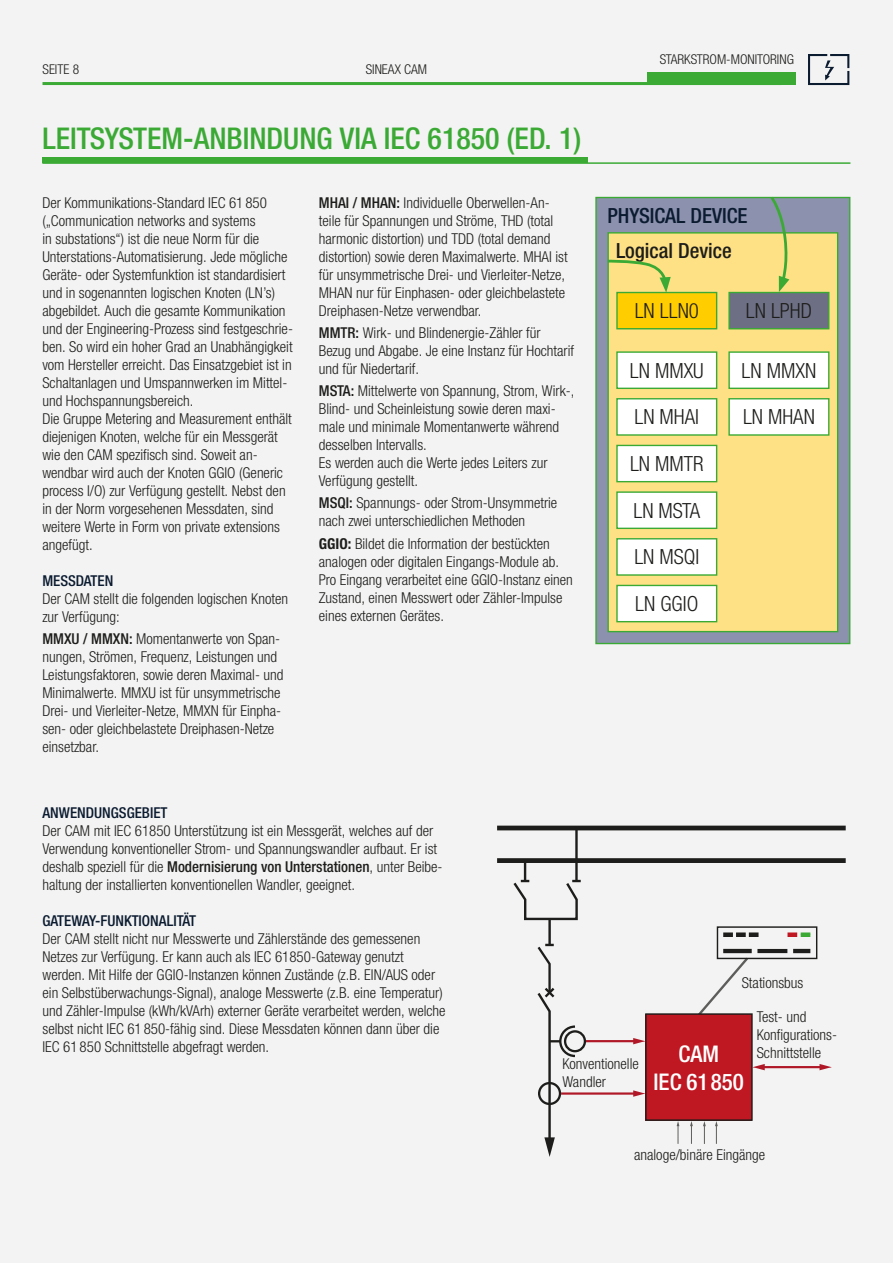
<style>
.page{position:relative;width:893px;height:1263px;background:#f3f3f3}
.page>*{position:absolute;margin:0;border:0;box-sizing:border-box;transform-origin:0 0}
.t1{font:500 condensed 30px "Helvetica Neue LTW1 G";color:#3baa35}
.t2{font:500 condensed 22.95px/27.6px "Helvetica Neue LT Pro";color:#fff;text-align:center}
.t3{font:300 condensed 20.85px "Helvetica Neue LTW1 G";color:#1d1d1b}
.t4{font:500 condensed 20.85px "Helvetica Neue LTW1 G";color:#0b1b30}
.t5{font:500 condensed 20.85px "Helvetica Neue LTW1 G";color:#1d1d1b}
.t6{font:300 condensed 15px/18px "Helvetica Neue LTW1 G";color:#1d1d1b}
.t7{font:500 condensed 15px "Helvetica Neue LTW1 G";color:#0b1b30}
.t8{font:300 condensed 13.5px "Helvetica Neue LTW1 G";color:#1d1d1b}
.s1{font-weight:500}
.s2{font-weight:700}
</style>
<div class="page">
<hr style="left:43px;top:82px;width:738px;height:3px;background:#3baa35">
<div style="left:647px;top:72px;width:149px;height:13px;background:#3baa35"></div>
<svg style="left:808px;top:54px;width:41px;height:31px"></svg>
<hr style="left:42px;top:162px;width:808px;height:2px;background:#3baa35">
<div style="left:42px;top:157px;width:546px;height:6px;background:#3baa35"></div>
<hr style="left:497px;top:826px;width:349px;height:4px;background:#1d1d1b">
<div style="left:497px;top:858px;width:349px;height:5px;background:#1d1d1b"></div>
<hr style="left:524px;top:860px;width:2px;height:21px;background:#1d1d1b">
<hr style="left:575px;top:828px;width:3px;height:53px;background:#1d1d1b">
<svg style="left:513px;top:880px;width:68px;height:41px"></svg>
<hr style="left:548px;top:919px;width:3px;height:26px;background:#1d1d1b">
<svg style="left:537px;top:944px;width:40px;height:213px"></svg>
<div style="left:717px;top:926px;width:100px;height:33px;border:1px solid #1d1d1b"></div>
<div style="left:723px;top:932px;width:10px;height:5px;background:#1d1d1b"></div>
<div style="left:736px;top:932px;width:10px;height:5px;background:#1d1d1b"></div>
<div style="left:749px;top:932px;width:9px;height:5px;background:#1d1d1b"></div>
<hr style="left:723px;top:949px;width:29px;height:4px;background:#1d1d1b">
<hr style="left:757px;top:949px;width:30px;height:4px;background:#1d1d1b">
<hr style="left:793px;top:949px;width:17px;height:4px;background:#1d1d1b">
<div style="left:787px;top:932px;width:10px;height:5px;background:#bf1823"></div>
<div style="left:801px;top:932px;width:9px;height:5px;background:#3baa35"></div>
<svg style="left:699px;top:958px;width:49px;height:55px"></svg>
<div style="left:538px;top:1082px;width:23px;height:23px;border:2px solid #1d1d1b;border-radius:50%"></div>
<div style="left:646px;top:1014px;width:106px;height:106px;background:#bf1823"></div>
<div style="left:645px;top:1013px;width:108px;height:108px;border:1px solid #1d1d1b"></div>
<hr style="left:763px;top:1066px;width:59px;height:2px;background:#b01827">
<svg style="left:753px;top:1064px;width:12px;height:6px"></svg>
<svg style="left:819px;top:1064px;width:12px;height:6px"></svg>
<hr style="left:586px;top:1040px;width:49px;height:2px;background:#b01827">
<svg style="left:633px;top:1038px;width:12px;height:6px"></svg>
<div style="left:564px;top:1030px;width:22px;height:22px;border:2px solid #1d1d1b;border-radius:50%"></div>
<hr style="left:561px;top:1092px;width:74px;height:3px;background:#b01827">
<svg style="left:633px;top:1090px;width:12px;height:7px"></svg>
<svg style="left:715px;top:1121px;width:3px;height:23px"></svg>
<svg style="left:703px;top:1121px;width:3px;height:23px"></svg>
<svg style="left:690px;top:1121px;width:3px;height:23px"></svg>
<svg style="left:677px;top:1121px;width:2px;height:23px"></svg>
<div style="left:595px;top:197px;width:255px;height:447px;background:#8c91ae;border:1px solid #3baa35"></div>
<div style="left:607px;top:232px;width:231px;height:400px;background:#ffe185;border:1px solid #3baa35"></div>
<div style="left:617px;top:292px;width:100px;height:37px;background:#ffcd00"></div>
<div style="left:616px;top:292px;width:101px;height:37px;border:1px solid #3baa35"></div>
<div style="left:617px;top:352px;width:100px;height:36px;background:#fff"></div>
<div style="left:616px;top:351px;width:101px;height:38px;border:1px solid #3baa35"></div>
<div style="left:617px;top:399px;width:100px;height:36px;background:#fff"></div>
<div style="left:616px;top:398px;width:101px;height:38px;border:1px solid #3baa35"></div>
<div style="left:617px;top:445px;width:100px;height:37px;background:#fff"></div>
<div style="left:616px;top:445px;width:101px;height:37px;border:1px solid #3baa35"></div>
<div style="left:617px;top:492px;width:100px;height:36px;background:#fff"></div>
<div style="left:616px;top:491px;width:101px;height:38px;border:1px solid #3baa35"></div>
<div style="left:617px;top:539px;width:100px;height:36px;background:#fff"></div>
<div style="left:616px;top:538px;width:101px;height:38px;border:1px solid #3baa35"></div>
<div style="left:617px;top:585px;width:100px;height:37px;background:#fff"></div>
<div style="left:616px;top:585px;width:101px;height:37px;border:1px solid #3baa35"></div>
<div style="left:729px;top:292px;width:100px;height:37px;background:#6d7084"></div>
<div style="left:728px;top:292px;width:101px;height:37px;border:1px solid #3baa35"></div>
<div style="left:729px;top:352px;width:100px;height:36px;background:#fff"></div>
<div style="left:728px;top:351px;width:101px;height:38px;border:1px solid #3baa35"></div>
<div style="left:729px;top:399px;width:100px;height:36px;background:#fff"></div>
<div style="left:728px;top:398px;width:101px;height:38px;border:1px solid #3baa35"></div>
<svg style="left:769px;top:196px;width:22px;height:96px"></svg>
<svg style="left:607px;top:258px;width:64px;height:35px"></svg>
<p class="t8" style="left:43px;top:62px;width:38px">SEITE 8</p>
<p class="t8" style="left:366px;top:62px;width:63px">SINEAX CAM</p>
<h1 class="t1" style="left:42px;top:120px;width:540px">LEITSYSTEM-ANBINDUNG VIA IEC 61850 (ED. 1)</h1>
<p class="t6" style="left:42px;top:193px;width:252px">Der Kommunikations-Standard IEC 61 850 („Communication networks and systems<br>in substations“) ist die neue Norm für die Unterstations-Automatisierung. Jede mögliche Geräte- oder Systemfunktion ist standardisiert und in sogenannten logischen Knoten (LN’s) abgebildet. Auch die gesamte Kommunikation und der Engineering-Prozess sind festgeschrie&shy;ben. So wird ein hoher Grad an Unabhängigkeit vom Hersteller erreicht. Das Einsatzgebiet ist in Schaltanlagen und Umspannwerken im Mittel&shy;und Hochspannungsbereich.<br>Die Gruppe Metering and Measurement enthält diejenigen Knoten, welche für ein Messgerät wie den CAM spezifisch sind. Soweit an&shy;wendbar wird auch der Knoten GGIO (Generic process I/O) zur Verfügung gestellt. Nebst den in der Norm vorgesehenen Messdaten, sind weitere Werte in Form von private extensions angefügt.</p>
<p class="t7" style="left:42px;top:571px;width:73px">MESSDATEN</p>
<p class="t6" style="left:42px;top:589px;width:247px">Der CAM stellt die folgenden logischen Knoten zur Verfügung:</p>
<p class="t6" style="left:42px;top:630px;width:243px"><span class="s1">MMXU / MMXN:</span> Momentanwerte von Span&shy;nungen, Strömen, Frequenz, Leistungen und Leistungsfaktoren, sowie deren Maximal- und Minimalwerte. MMXU ist für unsymmetrische Drei- und Vierleiter-Netze, MMXN für Einpha&shy;sen- oder gleichbelastete Dreiphasen-Netze einsetzbar.</p>
<p class="t6" style="left:319px;top:193px;width:250px"><span class="s1">MHAI / MHAN:</span> Individuelle Oberwellen-An&shy;teile für Spannungen und Ströme, THD (total harmonic distortion) und TDD (total demand distortion) sowie deren Maximalwerte. MHAI ist für unsymmetrische Drei- und Vierleiter-Netze, MHAN nur für Einphasen- oder gleichbelastete Dreiphasen-Netze verwendbar.</p>
<p class="t6" style="left:319px;top:324px;width:257px"><span class="s1">MMTR:</span> Wirk- und Blindenergie-Zähler für<br>Bezug und Abgabe. Je eine Instanz für Hochtarif und für Niedertarif.</p>
<p class="t6" style="left:319px;top:382px;width:257px"><span class="s1">MSTA:</span> Mittelwerte von Spannung, Strom, Wirk-, Blind- und Scheinleistung sowie deren maxi&shy;male und minimale Momentanwerte während desselben Intervalls.<br>Es werden auch die Werte jedes Leiters zur Verfügung gestellt.</p>
<p class="t6" style="left:319px;top:494px;width:240px"><span class="s1">MSQI:</span> Spannungs- oder Strom-Unsymmetrie nach zwei unterschiedlichen Methoden</p>
<p class="t6" style="left:319px;top:534px;width:256px"><span class="s2">GGIO:</span> Bildet die Information der bestückten analogen oder digitalen Eingangs-Module ab.<br>Pro Eingang verarbeitet eine GGIO-Instanz einen Zustand, einen Messwert oder Zähler-Impulse eines externen Gerätes.</p>
<p class="t8" style="left:660px;top:51px;width:136px">STARKSTROM-MONITORING</p>
<h3 class="t4" style="left:607px;top:203px;width:142px">PHYSICAL DEVICE</h3>
<h3 class="t5" style="left:616px;top:238px;width:117px">Logical Device</h3>
<h3 class="t3" style="left:635px;top:299px;width:66px">LN LLN0</h3>
<h3 class="t3" style="left:746px;top:299px;width:68px">LN LPHD</h3>
<h3 class="t3" style="left:630px;top:358px;width:75px">LN MMXU</h3>
<h3 class="t3" style="left:634px;top:405px;width:66px">LN MHAI</h3>
<h3 class="t3" style="left:630px;top:451px;width:75px">LN MMTR</h3>
<h3 class="t3" style="left:633px;top:498px;width:68px">LN MSTA</h3>
<h3 class="t3" style="left:634px;top:545px;width:66px">LN MSQI</h3>
<h3 class="t3" style="left:635px;top:591px;width:65px">LN GGIO</h3>
<h3 class="t3" style="left:742px;top:358px;width:76px">LN MMXN</h3>
<h3 class="t3" style="left:743px;top:405px;width:73px">LN MHAN</h3>
<p class="t7" style="left:43px;top:804px;width:126px">ANWENDUNGSGEBIET</p>
<p class="t6" style="left:43px;top:822px;width:402px">Der CAM mit IEC 61850 Unterstützung ist ein Messgerät, welches auf der Verwendung konventioneller Strom- und Spannungswandler aufbaut. Er ist deshalb speziell für die <span class="s1">Modernisierung von Unterstationen</span>, unter Beibe&shy;haltung der installierten konventionellen Wandler, geeignet.</p>
<p class="t7" style="left:43px;top:912px;width:155px">GATEWAY-FUNKTIONALITÄT</p>
<p class="t6" style="left:43px;top:930px;width:405px">Der CAM stellt nicht nur Messwerte und Zählerstände des gemessenen Netzes zur Verfügung. Er kann auch als IEC 61850-Gateway genutzt werden. Mit Hilfe der GGIO-Instanzen können Zustände (z.B. EIN/AUS oder ein Selbstüberwachungs-Signal), analoge Messwerte (z.B. eine Temperatur) und Zähler-Impulse (kWh/kVArh) externer Geräte verarbeitet werden, welche selbst nicht IEC 61 850-fähig sind. Diese Messdaten können dann über die IEC 61 850 Schnittstelle abgefragt werden.</p>
<p class="t6" style="left:563px;top:1055px;width:78px">Konventionelle<br>Wandler</p>
<p class="t6" style="left:742px;top:974px;width:63px">Stationsbus</p>
<h2 class="t2" style="left:653px;top:1040px;width:92px">CAM<br>IEC 61850</h2>
<p class="t6" style="left:757px;top:1008px;width:82px">Test- und<br>Konfigurations-<br>Schnittstelle</p>
<p class="t6" style="left:634px;top:1146px;width:133px">analoge/binäre Eingänge</p>
</div>
